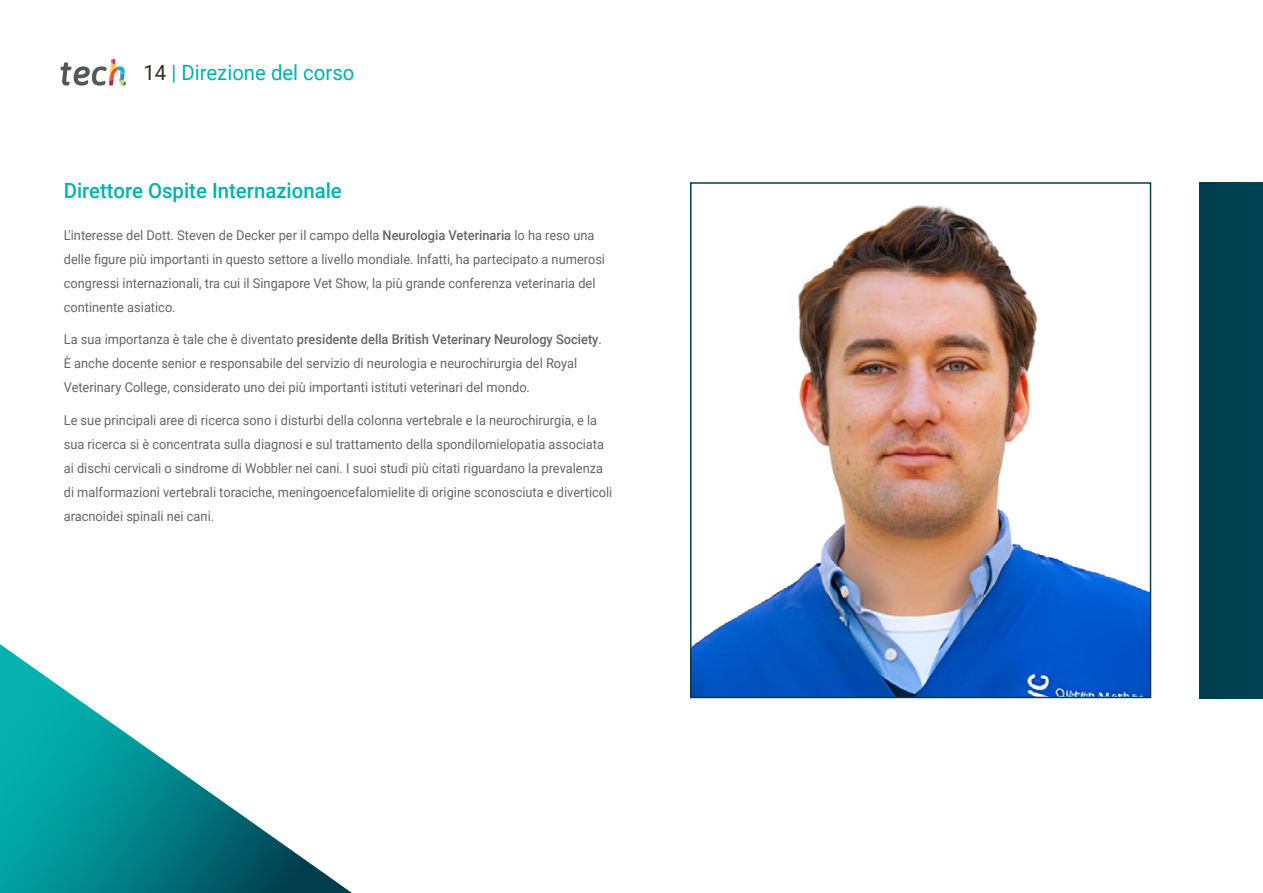
<style>
.page{position:relative;width:1263px;height:893px;background:#fff}
.page>*{position:absolute;margin:0;border:0;box-sizing:border-box;transform-origin:0 0}
.t1{font:500 21px "Roboto";color:#00b2af}
.t2{font:21px "Roboto";color:#00b2af}
.t3{font:13.5px/24px "Roboto";color:#656565;scale:.95 1}
.s1{color:#312e20}
.s2{font-weight:500}
</style>
<div class="page">
<svg style="left:61px;top:59px;width:65px;height:27px"></svg>
<img style="left:693px;top:205px;width:455px;height:490px">
<div style="left:690px;top:182px;width:461px;height:516px;border:2px solid #003d4d"></div>
<svg style="left:0;top:644px;width:352px;height:249px"></svg>
<div style="left:1199px;top:182px;width:64px;height:516px;background:#00404f"></div>
<h1 class="t2" style="left:144px;top:57px;width:213px"><span class="s1">14</span> | Direzione del corso</h1>
<h1 class="t1" style="left:64px;top:176px;width:280px">Direttore Ospite Internazionale</h1>
<p class="t3" style="left:64px;top:222px;width:571px">L'interesse del Dott. Steven de Decker per il campo della <span class="s2">Neurologia Veterinaria</span> lo ha reso una delle figure più importanti in questo settore a livello mondiale. Infatti, ha partecipato a numerosi congressi internazionali, tra cui il Singapore Vet Show, la più grande conferenza veterinaria del continente asiatico.</p>
<p class="t3" style="left:64px;top:327px;width:568px">La sua importanza è tale che è diventato <span class="s2">presidente della British Veterinary Neurology Society</span>.<br>È anche docente senior e responsabile del servizio di neurologia e neurochirurgia del Royal<br>Veterinary College, considerato uno dei più importanti istituti veterinari del mondo.</p>
<p class="t3" style="left:64px;top:407px;width:579px">Le sue principali aree di ricerca sono i disturbi della colonna vertebrale e la neurochirurgia, e la sua ricerca si è concentrata sulla diagnosi e sul trattamento della spondilomielopatia associata ai dischi cervicali o sindrome di Wobbler nei cani. I suoi studi più citati riguardano la prevalenza di malformazioni vertebrali toraciche, meningoencefalomielite di origine sconosciuta e diverticoli aracnoidei spinali nei cani.</p>
</div>
